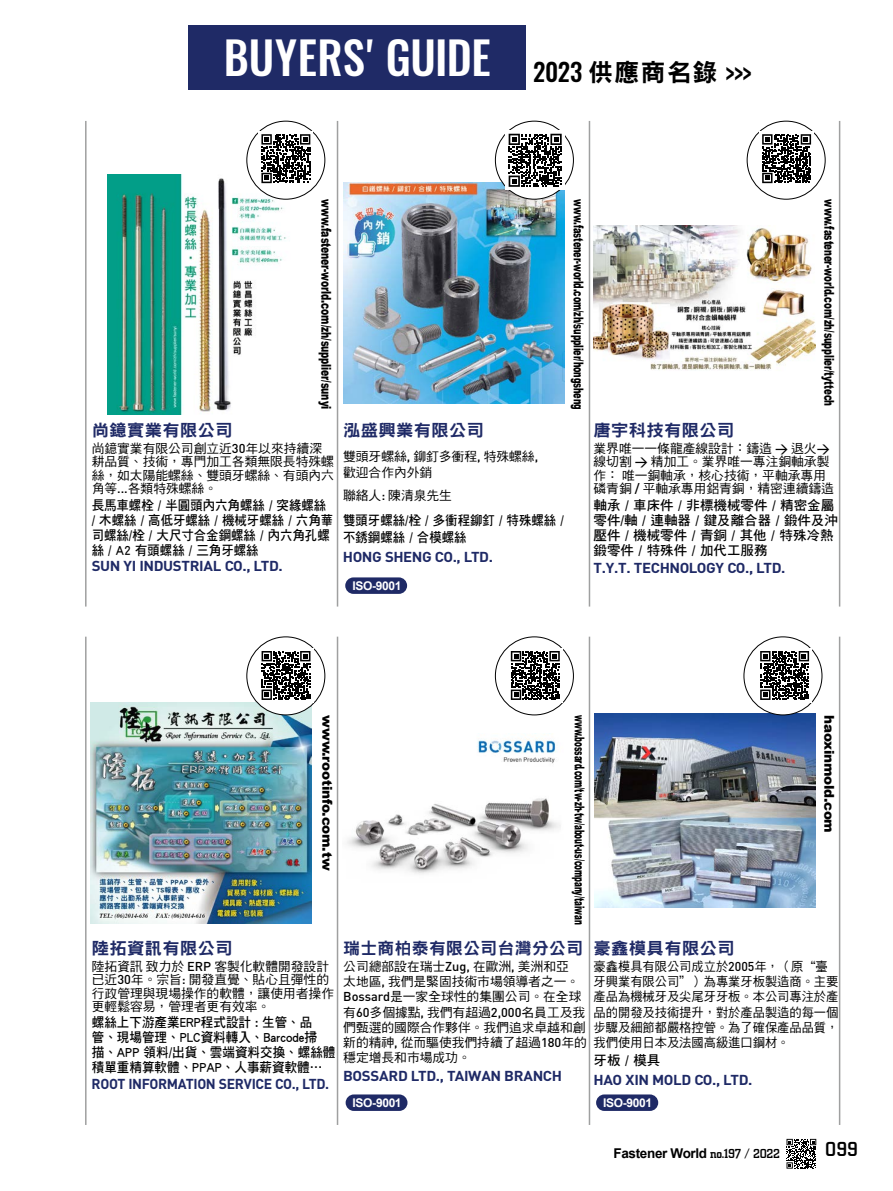
<style>
.page{position:relative;width:893px;height:1191px;background:#fff}
.page>*{position:absolute;margin:0;border:0;box-sizing:border-box;transform-origin:0 0}
.t1{font:500 45px "Oswald";letter-spacing:.005em;color:#fff}
.t2{font:500 21px "City D";color:#000}
.t3{font:16.5px "DF Hei Std W9";letter-spacing:.02em;color:#1f2a66;scale:1.05 1}
.t4{font:16.5px "DF Hei Std W9";letter-spacing:.02em;color:#1f2a66}
.t5{font:700 14.25px "DIN Pro";letter-spacing:-.025em;color:#1f2a66;scale:1.05 1}
.t6{font:700 14.25px "DIN Pro";letter-spacing:-.025em;color:#1f2a66}
.t7{font:13.5px/15px "DF Hei Std W7";color:#000;scale:.92 1}
.t8{font:13.5px/15px "DF Hei Std W7";color:#000;scale:.93 1}
.t9{font:13.5px/15px "DF Hei Std W7";color:#000}
.t10{font:900 13.5px "Arial";letter-spacing:-.02em;color:#000;scale:.54 1}
.t11{font:900 13.5px "Arial";letter-spacing:-.02em;color:#000;scale:.61 1}
.t12{font:900 13.5px "Arial";letter-spacing:-.02em;color:#000;scale:.65 1}
.t13{font:900 13.5px "Arial";letter-spacing:-.02em;color:#000;scale:.69 1}
.t14{font:900 13.5px "Arial";letter-spacing:-.02em;color:#000}
.t15{font:700 13.5px "Arial";letter-spacing:-.025em;color:#000}
.t16{font:12.75px/13.5px "DF Hei Std W5";color:#000}
.t17{font:12.75px/15.3px "DF Hei Std W5";color:#000;scale:.96 1}
.t18{font:700 12px "Arial";letter-spacing:-.03em;color:#fff}
.s1{font-family:"DIN";font-weight:500}
.s2{font-family:"City D";font-weight:500}
</style>
<div class="page">
<div style="left:189px;top:26px;width:337px;height:64px;background:#1f2a66"></div>
<svg style="left:786px;top:1138px;width:30px;height:30px"></svg>
<img style="left:594px;top:713px;width:222px;height:194px">
<img style="left:347px;top:738px;width:214px;height:136px">
<img style="left:91px;top:702px;width:221px;height:221px">
<div style="left:346px;top:1094px;width:61px;height:17px;background:#1f2a66;border-radius:8px"></div>
<div style="left:596px;top:1094px;width:62px;height:17px;background:#1f2a66;border-radius:8px"></div>
<div style="left:247px;top:637px;width:78px;height:78px;background:#fff;border-radius:50%"></div>
<div style="left:247px;top:636px;width:78px;height:79px;border:1px solid #000;border-radius:50%"></div>
<div style="left:495px;top:636px;width:79px;height:79px;border:1px solid #000;border-radius:50%"></div>
<div style="left:744px;top:636px;width:78px;height:79px;border:1px solid #000;border-radius:50%"></div>
<hr style="left:85px;top:636px;width:2px;height:489px;background:#9fa0a0">
<hr style="left:839px;top:636px;width:1px;height:489px;background:#9fa0a0">
<hr style="left:337px;top:636px;width:1px;height:489px;background:#9fa0a0">
<hr style="left:589px;top:636px;width:1px;height:489px;background:#9fa0a0">
<div style="left:757px;top:648px;width:55px;height:55px;background:#fff"></div>
<svg style="left:760px;top:651px;width:49px;height:49px"></svg>
<div style="left:508px;top:648px;width:55px;height:55px;background:#fff"></div>
<svg style="left:511px;top:651px;width:49px;height:49px"></svg>
<svg style="left:259px;top:648px;width:54px;height:55px"></svg>
<svg style="left:262px;top:651px;width:48px;height:49px"></svg>
<img style="left:594px;top:226px;width:221px;height:144px">
<img style="left:343px;top:183px;width:221px;height:221px">
<img style="left:107px;top:174px;width:188px;height:240px">
<div style="left:345px;top:577px;width:62px;height:17px;background:#1f2a66;border-radius:8px"></div>
<div style="left:247px;top:121px;width:78px;height:78px;background:#fff;border-radius:50%"></div>
<div style="left:247px;top:121px;width:78px;height:78px;border:1px solid #000;border-radius:50%"></div>
<div style="left:495px;top:121px;width:78px;height:78px;background:#fff;border-radius:50%"></div>
<div style="left:495px;top:121px;width:79px;height:78px;border:1px solid #000;border-radius:50%"></div>
<div style="left:747px;top:121px;width:78px;height:78px;border:1px solid #000;border-radius:50%"></div>
<hr style="left:85px;top:121px;width:2px;height:485px;background:#9fa0a0">
<hr style="left:839px;top:121px;width:1px;height:485px;background:#9fa0a0">
<hr style="left:337px;top:121px;width:1px;height:485px;background:#9fa0a0">
<hr style="left:589px;top:121px;width:1px;height:485px;background:#9fa0a0">
<div style="left:759px;top:131px;width:55px;height:55px;background:#fff"></div>
<svg style="left:762px;top:134px;width:49px;height:49px"></svg>
<div style="left:505px;top:130px;width:60px;height:60px;background:#fff"></div>
<svg style="left:509px;top:134px;width:53px;height:53px"></svg>
<div style="left:258px;top:131px;width:55px;height:55px;background:#fff"></div>
<svg style="left:261px;top:134px;width:49px;height:49px"></svg>
<h1 class="t1" style="left:224px;top:34px;width:529px">BUYERS' GUIDE <sub>2023</sub> <sub>供應商名錄</sub> <sub>&gt;&gt;&gt;</sub></h1>
<p class="t13" style="left:336px;top:199px;width:305px;rotate:90deg">www.fastener-world.com/zh/supplier/sunyi</p>
<p class="t11" style="left:589px;top:199px;width:346px;rotate:90deg">www.fastener-world.com/zh/supplier/hongsheng</p>
<p class="t12" style="left:839px;top:199px;width:319px;rotate:90deg">www.fastener-world.com/zh/supplier/tyttech</p>
<p class="t3" style="left:92px;top:421px;width:136px">尚鐿實業有限公司</p>
<p class="t16" style="left:92px;top:441px;width:244px">尚鐿實業有限公司創立近<span class="s1">30</span>年以來持續深耕品質、技術，專門加工各類無限長特殊螺絲，如太陽能螺絲、雙頭牙螺絲、有頭內六角等<span class="s1">...</span>各類特殊螺絲。</p>
<p class="t7" style="left:92px;top:497px;width:264px">長馬車螺栓 / 半圓頭內六角螺絲 / 突緣螺絲<br>/ 木螺絲 / 高低牙螺絲 / 機械牙螺絲 / 六角華司螺絲/栓 / 大尺寸合金鋼螺絲 / 內六角孔螺絲 / A2 有頭螺絲 / 三角牙螺絲</p>
<p class="t5" style="left:92px;top:556px;width:184px">SUN YI INDUSTRIAL CO., LTD.</p>
<p class="t3" style="left:343px;top:421px;width:136px">泓盛興業有限公司</p>
<p class="t16" style="left:343px;top:449px;width:197px;line-height:15.3px">雙頭牙螺絲<span class="s1">,</span> 鉚釘多衝程<span class="s1">,</span> 特殊螺絲<span class="s1">,</span>歡迎合作內外銷</p>
<p class="t16" style="left:343px;top:489px;width:110px">聯絡人<span class="s1">:</span> 陳清泉先生</p>
<p class="t7" style="left:343px;top:511px;width:241px;line-height:17.1px">雙頭牙螺絲/栓 / 多衝程鉚釘 / 特殊螺絲 /不銹鋼螺絲 / 合模螺絲</p>
<p class="t5" style="left:343px;top:547px;width:145px">HONG SHENG CO., LTD.</p>
<p class="t18" style="left:352px;top:577px;width:50px">ISO-9001</p>
<p class="t3" style="left:593px;top:421px;width:136px">唐宇科技有限公司</p>
<p class="t16" style="left:593px;top:441px;width:242px">業界唯一一條龍產線設計：鑄造 <span class="s1">&gt;</span> 退火<span class="s1">&gt;</span>線切割 <span class="s1">&gt;</span> 精加工。業界唯一專注銅軸承製作：唯一銅軸承，核心技術，平軸承專用磷青銅 <span class="s1">/</span> 平軸承專用鋁青銅，精密連續鑄造</p>
<p class="t9" style="left:593px;top:497px;width:246px">軸承 / 車床件 / 非標機械零件 / 精密金屬零件/軸 / 連軸器 / 鍵及離合器 / 鍛件及沖壓件 / 機械零件 / 青銅 / 其他 / 特殊冷熱鍛零件 / 特殊件 / 加代工服務</p>
<p class="t5" style="left:593px;top:558px;width:184px">T.Y.T. TECHNOLOGY CO., LTD.</p>
<p class="t14" style="left:337px;top:715px;width:157px;rotate:90deg">www.rootinfo.com.tw</p>
<p class="t3" style="left:92px;top:939px;width:136px">陸拓資訊有限公司</p>
<p class="t16" style="left:92px;top:959px;width:244px">陸拓資訊致力於 <span class="s1">ERP</span> 客製化軟體開發設計已近<span class="s1">30</span>年。宗旨<span class="s1">:</span> 開發直覺、貼心且彈性的行政管理與現場操作的軟體，讓使用者操作更輕鬆容易，管理者更有效率。</p>
<p class="t8" style="left:92px;top:1014px;width:263px">螺絲上下游產業ERP程式設計 : 生管、品<br>管、現場管理、PLC資料轉入、Barcode掃<br>描、APP 領料/出貨、雲端資料交換、螺絲體積單重精算軟體、PPAP、人事薪資軟體…</p>
<p class="t6" style="left:92px;top:1073px;width:239px">ROOT INFORMATION SERVICE CO., LTD.</p>
<p class="t10" style="left:589px;top:715px;width:389px;rotate:90deg">www.bossard.com/tw-zh-tw/about-us/company/taiwan</p>
<p class="t4" style="left:343px;top:939px;width:241px">瑞士商柏泰有限公司台灣分公司</p>
<p class="t16" style="left:343px;top:958px;width:245px;line-height:15.3px">公司總部設在瑞士<span class="s1">Zug,</span> 在歐洲<span class="s1">,</span> 美洲和亞<br>太地區<span class="s1">,</span> 我們是緊固技術市場領導者之一。<br><span class="s1">Bossard</span>是一家全球性的集團公司。在全球有<span class="s1">60</span>多個據點<span class="s1">,</span> 我們有超過<span class="s1">2,000</span>名員工及我們甄選的國際合作夥伴。我們追求卓越和創新的精神<span class="s1">,</span> 從而驅使我們持續了超過<span class="s1">180</span>年的穩定增長和市場成功。</p>
<p class="t5" style="left:343px;top:1066px;width:210px">BOSSARD LTD., TAIWAN BRANCH</p>
<p class="t18" style="left:353px;top:1094px;width:50px">ISO-9001</p>
<p class="t14" style="left:839px;top:715px;width:119px;rotate:90deg">haoxinmold.com</p>
<p class="t3" style="left:594px;top:939px;width:136px">豪鑫模具有限公司</p>
<p class="t17" style="left:594px;top:958px;width:256px">豪鑫模具有限公司成立於<span class="s1">2005</span>年，（原“臺牙興業有限公司”）為專業牙板製造商。主要產品為機械牙及尖尾牙牙板。本公司專注於產品的開發及技術提升，對於產品製造的每一個步驟及細節都嚴格控管。為了確保產品品質，我們使用日本及法國高級進口鋼材。</p>
<p class="t9" style="left:594px;top:1052px;width:68px">牙板 / 模具</p>
<p class="t5" style="left:593px;top:1070px;width:153px">HAO XIN MOLD CO., LTD.</p>
<p class="t18" style="left:603px;top:1094px;width:50px">ISO-9001</p>
<p class="t15" style="left:613px;top:1143px;width:168px">Fastener World <span class="s2">no.197 / 2022</span></p>
<h2 class="t2" style="left:825px;top:1138px;width:34px">099</h2>
</div>
